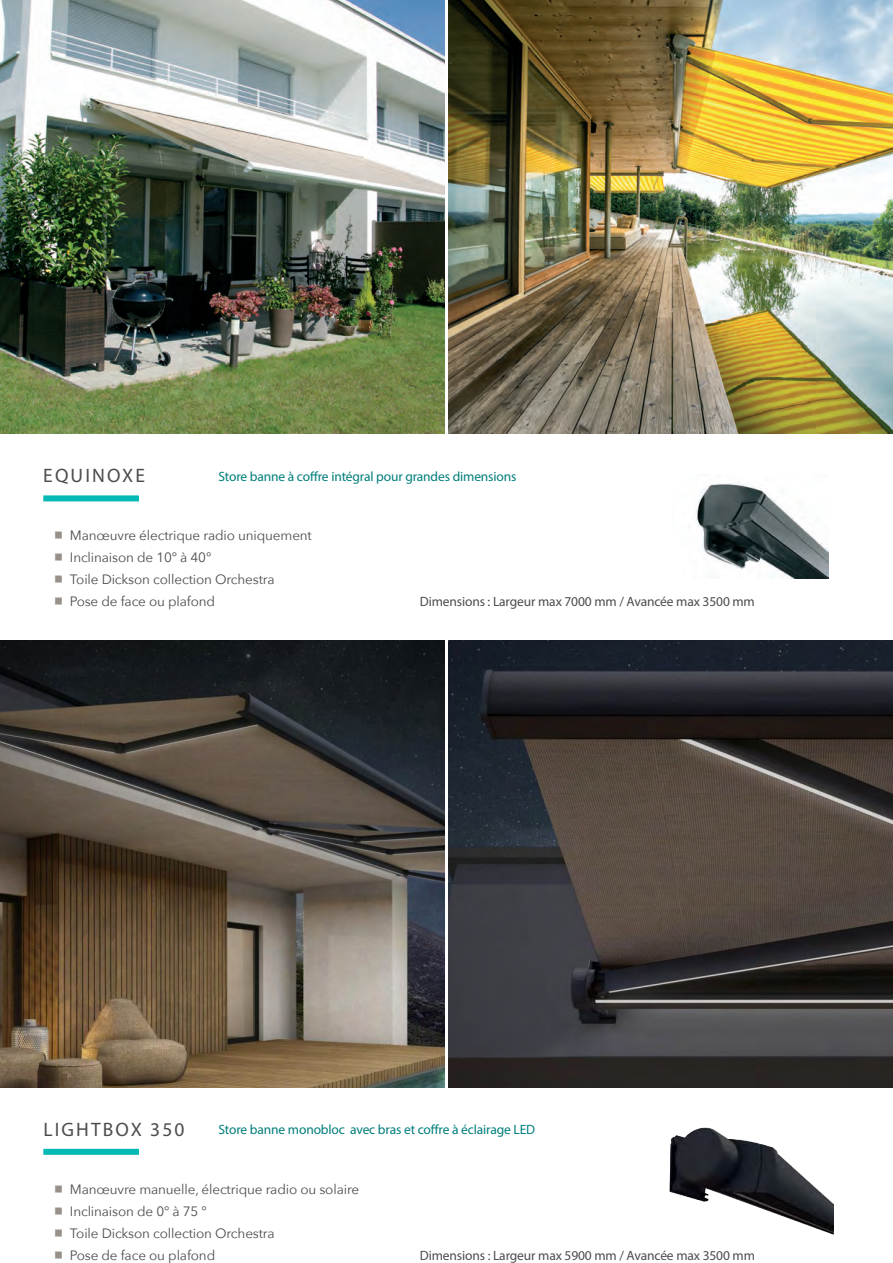
<style>
.page{position:relative;width:893px;height:1263px;background:#fff}
.page>*{position:absolute;margin:0;border:0;box-sizing:border-box;transform-origin:0 0}
.t1{font:19.5px "Myriad Pro";letter-spacing:.11em;color:#4b4c4d}
.t2{font:13.5px "Avenir Next";letter-spacing:-.01em;color:#4b4c4d}
.t3{font:13.5px "Myriad Pro";letter-spacing:-.01em;color:#017e7b}
.t4{font:13.5px "Myriad Pro";letter-spacing:-.01em;color:#4b4c4d}
</style>
<div class="page">
<img style="left:0;top:0;width:444px;height:434px">
<img style="left:449px;top:0;width:444px;height:434px">
<img style="left:689px;top:482px;width:139px;height:96px">
<div style="left:43px;top:495px;width:96px;height:6px;background:#03b9b4"></div>
<img style="left:0;top:641px;width:444px;height:446px">
<img style="left:449px;top:641px;width:444px;height:446px">
<div style="left:43px;top:1149px;width:96px;height:6px;background:#03b9b4"></div>
<img style="left:669px;top:1127px;width:164px;height:108px">
<p class="t1" style="left:43px;top:464px;width:103px">EQUINOXE</p>
<p class="t3" style="left:218px;top:468px;width:300px">Store banne à coffre intégral pour grandes dimensions</p>
<p class="t2" style="left:70px;top:524px;width:243px">Manœuvre électrique radio uniquement</p>
<p class="t2" style="left:70px;top:546px;width:143px">Inclinaison de 10° à 40°</p>
<p class="t2" style="left:70px;top:568px;width:206px">Toile Dickson collection Orchestra</p>
<p class="t2" style="left:70px;top:590px;width:147px">Pose de face ou plafond</p>
<p class="t4" style="left:420px;top:593px;width:337px">Dimensions : Largeur max 7000 mm / Avancée max 3500 mm</p>
<p class="t1" style="left:43px;top:1117px;width:143px">LIGHTBOX 350</p>
<p class="t3" style="left:218px;top:1121px;width:318px">Store banne monobloc avec bras et coffre à éclairage LED</p>
<p class="t2" style="left:70px;top:1178px;width:291px">Manœuvre manuelle, électrique radio ou solaire</p>
<p class="t2" style="left:70px;top:1200px;width:138px">Inclinaison de 0° à 75 °</p>
<p class="t2" style="left:70px;top:1222px;width:206px">Toile Dickson collection Orchestra</p>
<p class="t2" style="left:70px;top:1244px;width:147px">Pose de face ou plafond</p>
<p class="t4" style="left:420px;top:1247px;width:337px">Dimensions : Largeur max 5900 mm / Avancée max 3500 mm</p>
</div>
